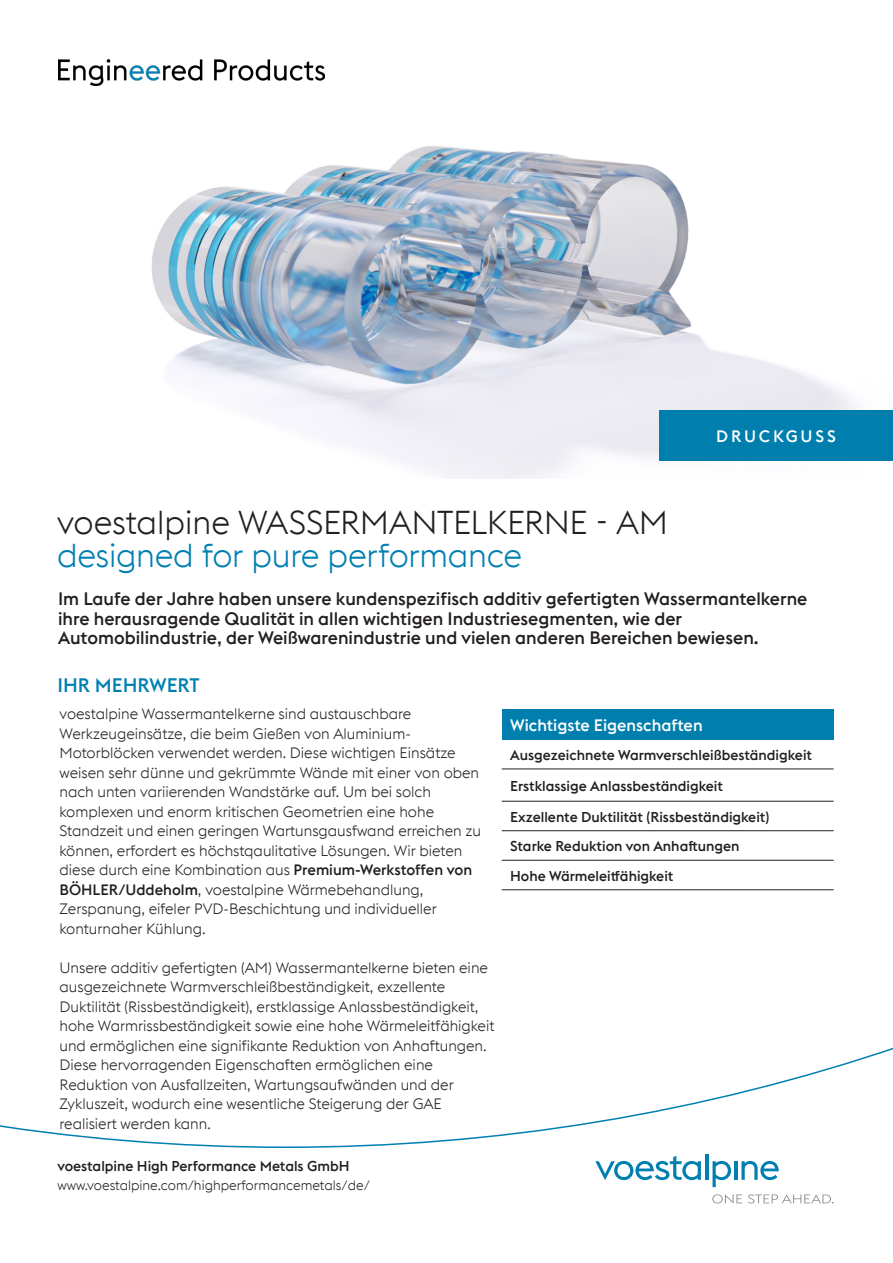
<style>
.page{position:relative;width:893px;height:1263px;background:#fff}
.page>*{position:absolute;margin:0;border:0;box-sizing:border-box;transform-origin:0 0}
.Headline{font:300 33px "voestalpine";letter-spacing:-.005em;color:#231f20}
.Headline-2{font:300 33px "voestalpine";letter-spacing:-.01em;color:#007fb1}
.Fließtext_Blocksatz{font:500 19.5px "voestalpine";color:#007fb1}
.Headline-3{font:500 18px/19.5px "voestalpine";color:#231f20}
.Fließtext_Blocksatz-2{font:500 16.5px "voestalpine";color:#fff}
.Headline-4{font:500 16.5px "voestalpine";letter-spacing:.17em;color:#fff}
.Fließtext_Linksbündig{font:300 15px/19.5px "voestalpine";color:#231f20}
.t1{font:500 14.25px "voestalpine";color:#231f20}
.t2{font:300 13.5px "voestalpine";color:#231f20}
.s1{font-weight:500}
</style>
<div class="page">
<img style="left:58px;top:59px;width:798px;height:419px">
<svg style="left:0;top:1047px;width:893px;height:101px"></svg>
<svg style="left:595px;top:1156px;width:106px;height:24px"></svg>
<hr style="left:705px;top:1154px;width:3px;height:26px;background:#007fb1">
<svg style="left:712px;top:1161px;width:19px;height:26px"></svg>
<hr style="left:734px;top:1161px;width:3px;height:19px;background:#007fb1">
<svg style="left:741px;top:1161px;width:38px;height:19px"></svg>
<svg style="left:712px;top:1194px;width:30px;height:9px"></svg>
<svg style="left:748px;top:1194px;width:85px;height:9px"></svg>
<div style="left:502px;top:709px;width:332px;height:30px;background:#007fae"></div>
<hr style="left:502px;top:769px;width:332px;height:1px;background:#231f20">
<hr style="left:502px;top:801px;width:332px;height:1px;background:#231f20">
<hr style="left:502px;top:830px;width:332px;height:1px;background:#231f20">
<hr style="left:502px;top:860px;width:332px;height:1px;background:#231f20">
<hr style="left:502px;top:889px;width:332px;height:1px;background:#231f20">
<img style="left:58px;top:60px;width:266px;height:26px">
<div style="left:659px;top:410px;width:234px;height:51px;background:#007fae"></div>
<p class="Headline" style="left:57px;top:503px;width:612px">voestalpine WASSERMANTELKERNE - AM</p>
<p class="Headline-2" style="left:57px;top:536px;width:466px">designed for pure performance</p>
<p class="Headline-4" style="left:716px;top:427px;width:121px">DRUCKGUSS</p>
<p class="Headline-3" style="left:58px;top:589px;width:751px">Im Laufe der Jahre haben unsere kundenspezifisch additiv gefertigten Wassermantelkerne ihre herausragende Qualität in allen wichtigen Industriesegmenten, wie der<br>Automobilindustrie, der Weißwarenindustrie und vielen anderen Bereichen bewiesen.</p>
<p class="Fließtext_Blocksatz" style="left:57px;top:673px;width:144px">IHR MEHRWERT</p>
<p class="Fließtext_Linksbündig" style="left:60px;top:704px;width:423px">voestalpine Wassermantelkerne sind austauschbare Werkzeugeinsätze, die beim Gießen von Aluminium-Motorblöcken verwendet werden. Diese wichtigen Einsätze weisen sehr dünne und gekrümmte Wände mit einer von oben nach unten variierenden Wandstärke auf. Um bei solch komplexen und enorm kritischen Geometrien eine hohe Standzeit und einen geringen Wartunsgausfwand erreichen zu können, erfordert es höchstqaulitative Lösungen. Wir bieten diese durch eine Kombination aus <span class="s1">Premium-Werkstoffen von BÖHLER/Uddeholm</span>, voestalpine Wärmebehandlung, Zerspanung, eifeler PVD-Beschichtung und individueller konturnaher Kühlung.</p>
<p class="Fließtext_Linksbündig" style="left:60px;top:957px;width:436px">Unsere additiv gefertigten (AM) Wassermantelkerne bieten eine ausgezeichnete Warmverschleißbeständigkeit, exzellente Duktilität (Rissbeständigkeit), erstklassige Anlassbeständigkeit, hohe Warmrissbeständigkeit sowie eine hohe Wärmeleitfähigkeit und ermöglichen eine signifikante Reduktion von Anhaftungen.<br>Diese hervorragenden Eigenschaften ermöglichen eine Reduktion von Ausfallzeiten, Wartungsaufwänden und der Zykluszeit, wodurch eine wesentliche Steigerung der GAE realisiert werden kann.</p>
<p class="t1" style="left:57px;top:1157px;width:294px">voestalpine High Performance Metals GmbH</p>
<p class="t2" style="left:57px;top:1178px;width:314px">www.voestalpine.com/highperformancemetals/de/</p>
<p class="Fließtext_Blocksatz-2" style="left:510px;top:715px;width:194px">Wichtigste Eigenschaften</p>
<p class="t1" style="left:510px;top:746px;width:303px">Ausgezeichnete Warmverschleißbeständigkeit</p>
<p class="t1" style="left:510px;top:777px;width:214px">Erstklassige Anlassbeständigkeit</p>
<p class="t1" style="left:510px;top:808px;width:261px">Exzellente Duktilität (Rissbeständigkeit)</p>
<p class="t1" style="left:510px;top:837px;width:231px">Starke Reduktion von Anhaftungen</p>
<p class="t1" style="left:510px;top:867px;width:165px">Hohe Wärmeleitfähigkeit</p>
</div>
